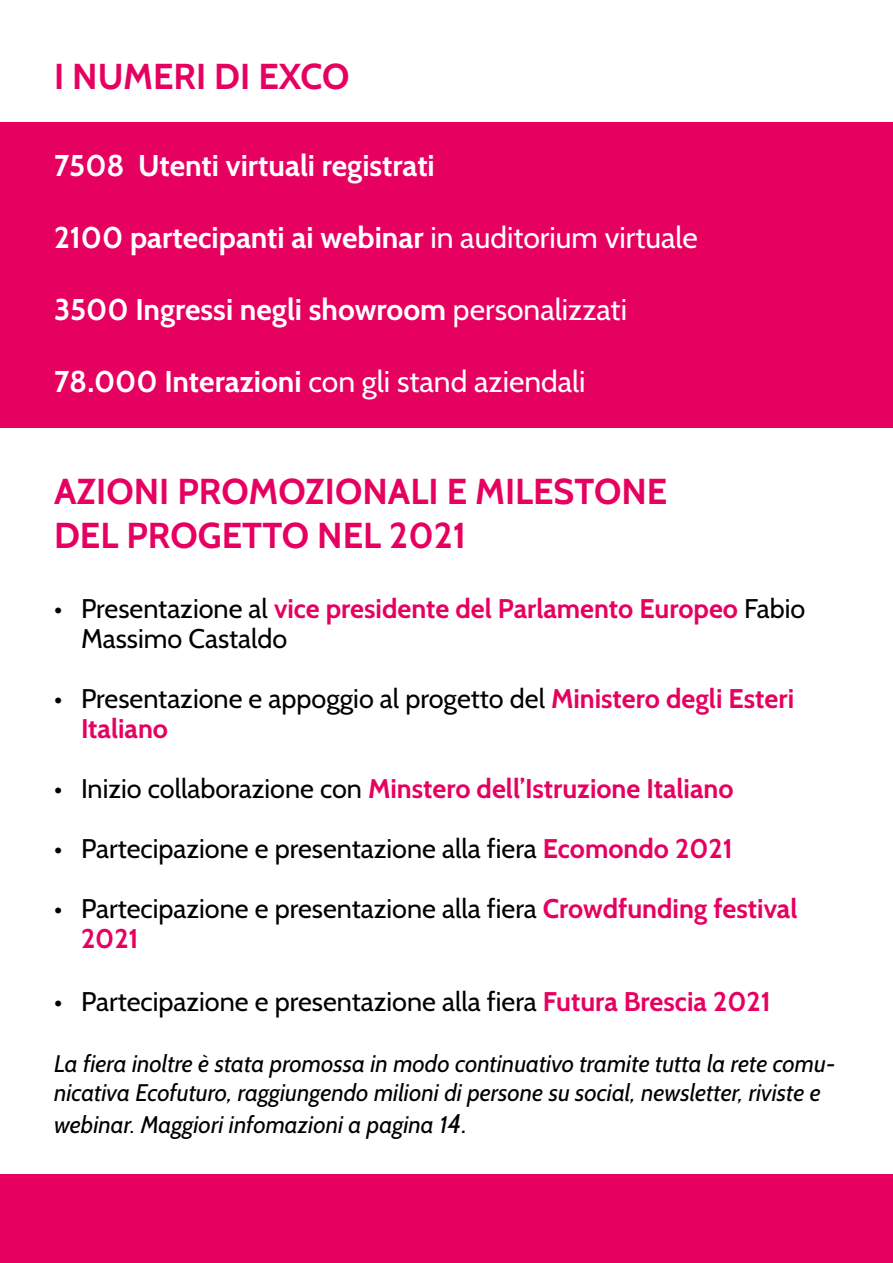
<style>
.page{position:relative;width:893px;height:1263px;background:#fff}
.page>*{position:absolute;margin:0;border:0;box-sizing:border-box;transform-origin:0 0}
.t1{font:700 36px/43.2px "Cabin";color:#e60060}
.t2{font:700 30px "Cabin";color:#fff}
.t3{font:30px "Cabin";color:#fff}
.t4{font:27px/30px "Cabin";color:#000}
.t5{font:700 27px "Cabin";color:#e60060}
.t6{font:italic 24px/28.8px "Cabin";color:#000}
.s1{font-weight:400}
.s2{font-weight:700}
.s3{font-weight:700;color:#e60060}
.s4{font-weight:400;color:#000}
.s5{font-size:27px}
</style>
<div class="page">
<div style="left:0;top:122px;width:893px;height:306px;background:#e60060"></div>
<div style="left:0;top:1175px;width:893px;height:88px;background:#e60060"></div>
<h1 class="t1" style="left:54px;top:54px;width:297px">I NUMERI DI EXCO</h1>
<p class="t2" style="left:54px;top:148px;width:382px">7508 Utenti virtuali registrati</p>
<p class="t2" style="left:54px;top:220px;width:645px">2100 partecipanti ai webinar <span class="s1">in auditorium virtuale</span></p>
<p class="t2" style="left:54px;top:292px;width:574px">3500 Ingressi negli showroom <span class="s1">personalizzati</span></p>
<p class="t3" style="left:54px;top:363px;width:533px"><span class="s2">78.000 Interazioni</span> con gli stand aziendali</p>
<h1 class="t1" style="left:54px;top:470px;width:615px">AZIONI PROMOZIONALI E MILESTONE<br>DEL PROGETTO NEL 2021</h1>
<p class="t4" style="left:81px;top:593px;width:726px;text-indent:-27px">• Presentazione al <span class="s3">vice presidente del Parlamento Europeo</span> Fabio<br>Massimo Castaldo</p>
<p class="t4" style="left:81px;top:683px;width:715px;text-indent:-27px">• Presentazione e appoggio al progetto del <span class="s3">Ministero degli Esteri<br>Italiano</span></p>
<p class="t5" style="left:54px;top:772px;width:681px"><span class="s4">• Inizio collaborazione con</span> Minstero dell’Istruzione Italiano</p>
<p class="t4" style="left:54px;top:833px;width:680px">• Partecipazione e presentazione alla fiera <span class="s3">Ecomondo 2021</span></p>
<p class="t4" style="left:81px;top:893px;width:718px;text-indent:-27px">• Partecipazione e presentazione alla fiera <span class="s3">Crowdfunding festival<br>2021</span></p>
<p class="t4" style="left:54px;top:986px;width:718px">• Partecipazione e presentazione alla fiera <span class="s3">Futura Brescia 2021</span></p>
<p class="t6" style="left:54px;top:1049px;width:783px">La fiera inoltre è stata promossa in modo continuativo tramite tutta la rete comu&shy;nicativa Ecofuturo, raggiungendo milioni di persone su social, newsletter, riviste e</p>
<p class="t6" style="left:54px;top:1110px;width:415px">webinar. Maggiori infomazioni a pagina 1<span class="s5">4.</span></p>
</div>
